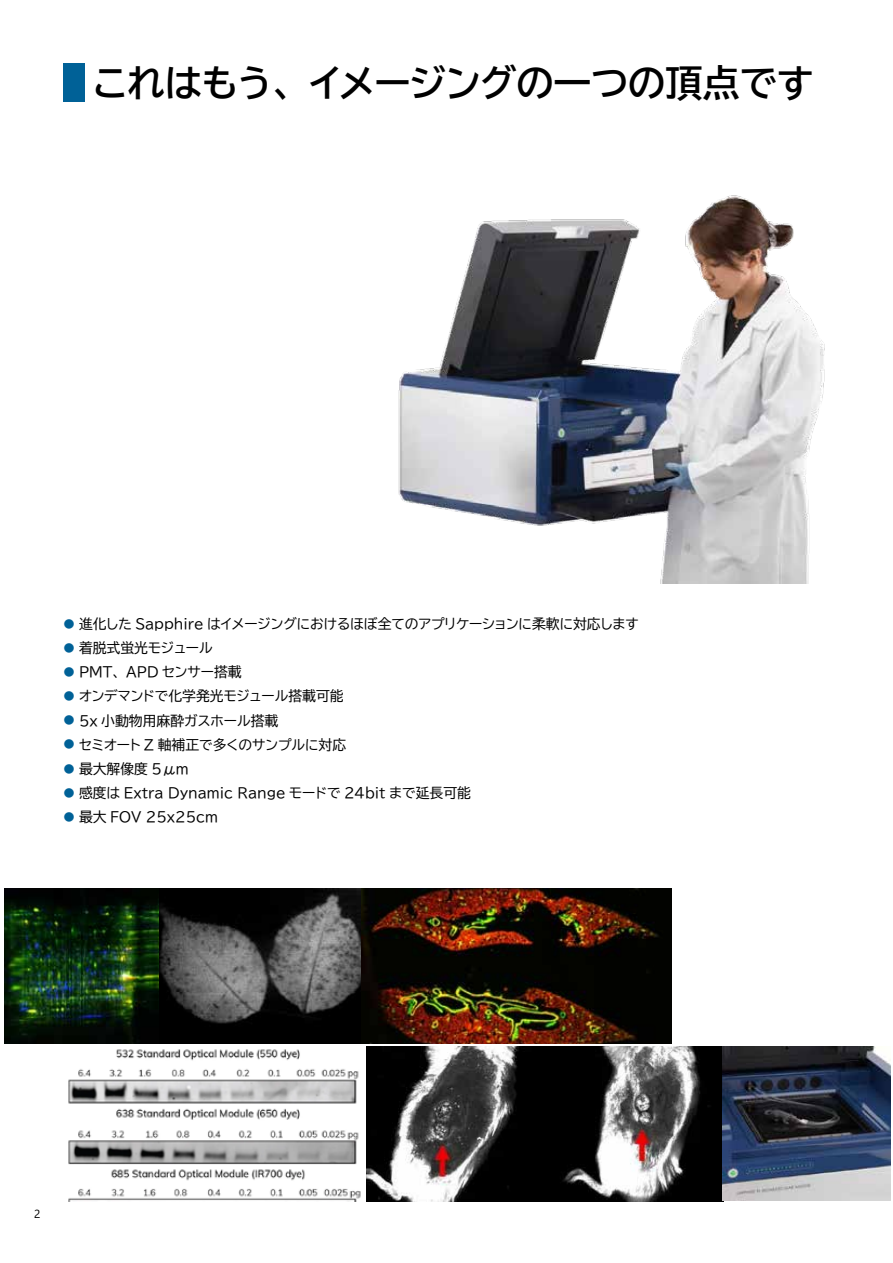
<style>
.page{position:relative;width:893px;height:1263px;background:#fff}
.page>*{position:absolute;margin:0;border:0;box-sizing:border-box;transform-origin:0 0}
.t1{font:37.2px "BIZ UDP Gothic Bold";color:#000}
.t2{font:13.8px "BIZ UDP Gothic";color:#000}
.t3{font:11.7px "Yu Gothic UI";color:#000}
.s1{font-size:10.65px;color:#006197}
</style>
<div class="page">
<img style="left:4px;top:889px;width:667px;height:155px">
<img style="left:68px;top:1046px;width:823px;height:155px">
<img style="left:398px;top:195px;width:427px;height:388px">
<div style="left:64px;top:64px;width:21px;height:38px;background:#006197"></div>
<h1 class="t1" style="left:94px;top:64px;width:721px">これはもう、イメージングの一つの頂点です</h1>
<p class="t2" style="left:64px;top:617px;width:576px"><span class="s1">●</span> 進化した Sapphire はイメージングにおけるほぼ全てのアプリケーションに柔軟に対応します</p>
<p class="t2" style="left:64px;top:641px;width:150px"><span class="s1">●</span> 着脱式蛍光モジュール</p>
<p class="t2" style="left:64px;top:665px;width:179px"><span class="s1">●</span> PMT、 APD センサー搭載</p>
<p class="t2" style="left:64px;top:689px;width:281px"><span class="s1">●</span> オンデマンドで化学発光モジュール搭載可能</p>
<p class="t2" style="left:64px;top:713px;width:216px"><span class="s1">●</span> 5x 小動物用麻酔ガスホール搭載</p>
<p class="t2" style="left:64px;top:737px;width:284px"><span class="s1">●</span> セミオート Z 軸補正で多くのサンプルに対応</p>
<p class="t2" style="left:64px;top:762px;width:127px"><span class="s1">●</span> 最大解像度 5µm</p>
<p class="t2" style="left:64px;top:786px;width:409px"><span class="s1">●</span> 感度は Extra Dynamic Range モードで 24bit まで延長可能</p>
<p class="t2" style="left:64px;top:810px;width:156px"><span class="s1">●</span> 最大 FOV 25x25cm</p>
<p class="t3" style="left:34px;top:1203px;width:8px">2</p>
</div>
